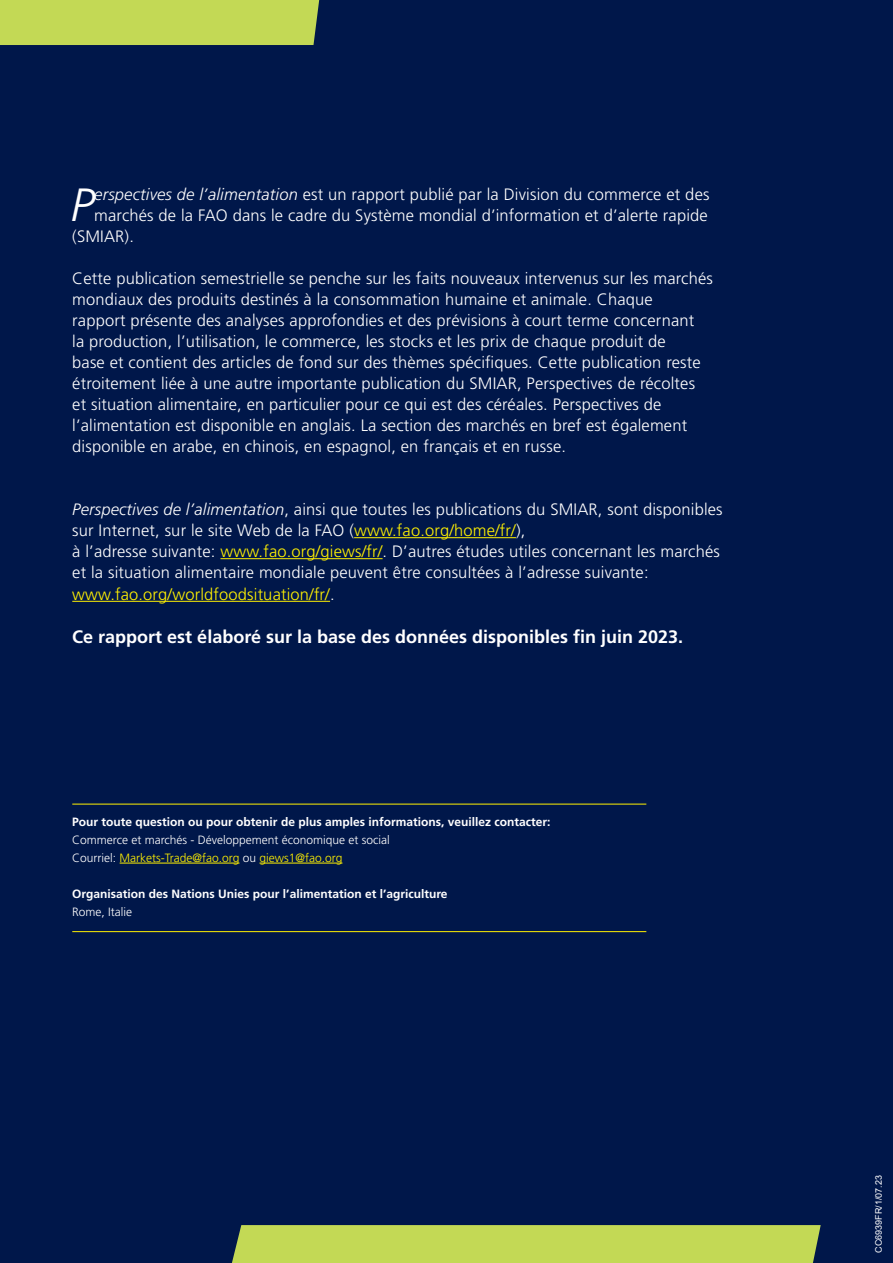
<style>
.page{position:relative;width:893px;height:1263px;background:#00174a}
.page>*{position:absolute;margin:0;border:0;box-sizing:border-box;transform-origin:0 0}
.Acknowledments_Text{font:italic 300 46.65px "Frutiger LT Std";color:#fff}
.t1{font:700 18px "Frutiger LT Std";color:#fff}
.Acknowledments_Text-2{font:300 16.5px/21px "Frutiger LT Std";letter-spacing:.01em;color:#fff}
.Acknowledgment_LINK{font:300 16.5px/21.1px "Frutiger LT Std";letter-spacing:.01em;color:#fff}
.Cover_Enquiries{font:700 12px "Frutiger LT Std";color:#fff}
.Cover_Enquiries-2{font:300 12px "Frutiger LT Std";color:#fff}
.Cover_Enquiries-3{font:300 12px "Frutiger LT Std";color:#fff101}
.t2{font:9px "Arial";color:#fff}
.s1{font-style:italic}
.s2{color:#fff101}
.s3{color:#fff}
</style>
<div class="page">
<div style="left:232px;top:1225px;width:589px;height:38px;background:#c3d955"></div>
<div style="left:0;top:0;width:319px;height:45px;background:#c3d955"></div>
<hr style="left:354px;top:537px;width:162px;height:1px;background:#fff101">
<hr style="left:220px;top:558px;width:163px;height:1px;background:#fff101">
<hr style="left:72px;top:601px;width:258px;height:1px;background:#fff101">
<hr style="left:72px;top:931px;width:574px;height:1px;background:#fff101">
<hr style="left:72px;top:804px;width:574px;height:1px;background:#fff101">
<hr style="left:120px;top:863px;width:119px;height:1px;background:#fff101">
<hr style="left:259px;top:863px;width:83px;height:1px;background:#fff101">
<p class="Acknowledments_Text" style="left:71px;top:178px;width:25px">P</p>
<p class="Acknowledments_Text-2" style="left:94px;top:184px;width:617px"><span class="s1">erspectives de l’alimentation</span> est un rapport publié par la Division du commerce et des</p>
<p class="Acknowledments_Text-2" style="left:94px;top:205px;width:615px">marchés de la FAO dans le cadre du Système mondial d’information et d’alerte rapide</p>
<p class="Acknowledments_Text-2" style="left:72px;top:226px;width:63px">(SMIAR).</p>
<p class="Acknowledments_Text-2" style="left:72px;top:268px;width:642px">Cette publication semestrielle se penche sur les faits nouveaux intervenus sur les marchés mondiaux des produits destinés à la consommation humaine et animale. Chaque<br>rapport présente des analyses approfondies et des prévisions à court terme concernant<br>la production, l’utilisation, le commerce, les stocks et les prix de chaque produit de<br>base et contient des articles de fond sur des thèmes spécifiques. Cette publication reste étroitement liée à une autre importante publication du SMIAR, Perspectives de récoltes et situation alimentaire, en particulier pour ce qui est des céréales. Perspectives de l’alimentation est disponible en anglais. La section des marchés en bref est également disponible en arabe, en chinois, en espagnol, en français et en russe.</p>
<p class="Acknowledgment_LINK" style="left:72px;top:499px;width:652px"><span class="s1">Perspectives de l’alimentation</span>, ainsi que toutes les publications du SMIAR, sont disponibles sur Internet, sur le site Web de la FAO (<span class="s2">www.fao.org/home/fr/</span>),<br>à l’adresse suivante: <span class="s2">www.fao.org/giews/fr/</span>. D’autres études utiles concernant les marchés et la situation alimentaire mondiale peuvent être consultées à l’adresse suivante: <span class="s2">www.fao.org/worldfoodsituation/fr/</span>.</p>
<p class="t1" style="left:72px;top:626px;width:612px">Ce rapport est élaboré sur la base des données disponibles fin juin 2023.</p>
<p class="Cover_Enquiries" style="left:72px;top:815px;width:480px">Pour toute question ou pour obtenir de plus amples informations, veuillez contacter:</p>
<p class="Cover_Enquiries-2" style="left:72px;top:833px;width:319px">Commerce et marchés - Développement économique et social</p>
<p class="Cover_Enquiries-3" style="left:72px;top:851px;width:272px"><span class="s3">Courriel:</span> Markets-Trade@fao.org <span class="s3">ou</span> giews1@fao.org</p>
<p class="Cover_Enquiries" style="left:72px;top:887px;width:377px">Organisation des Nations Unies pour l’alimentation et l’agriculture</p>
<p class="Cover_Enquiries-2" style="left:72px;top:905px;width:61px">Rome, Italie</p>
<p class="t2" style="left:873px;top:1252px;width:79px;rotate:-90deg">CC6939FR/1/07.23</p>
</div>
